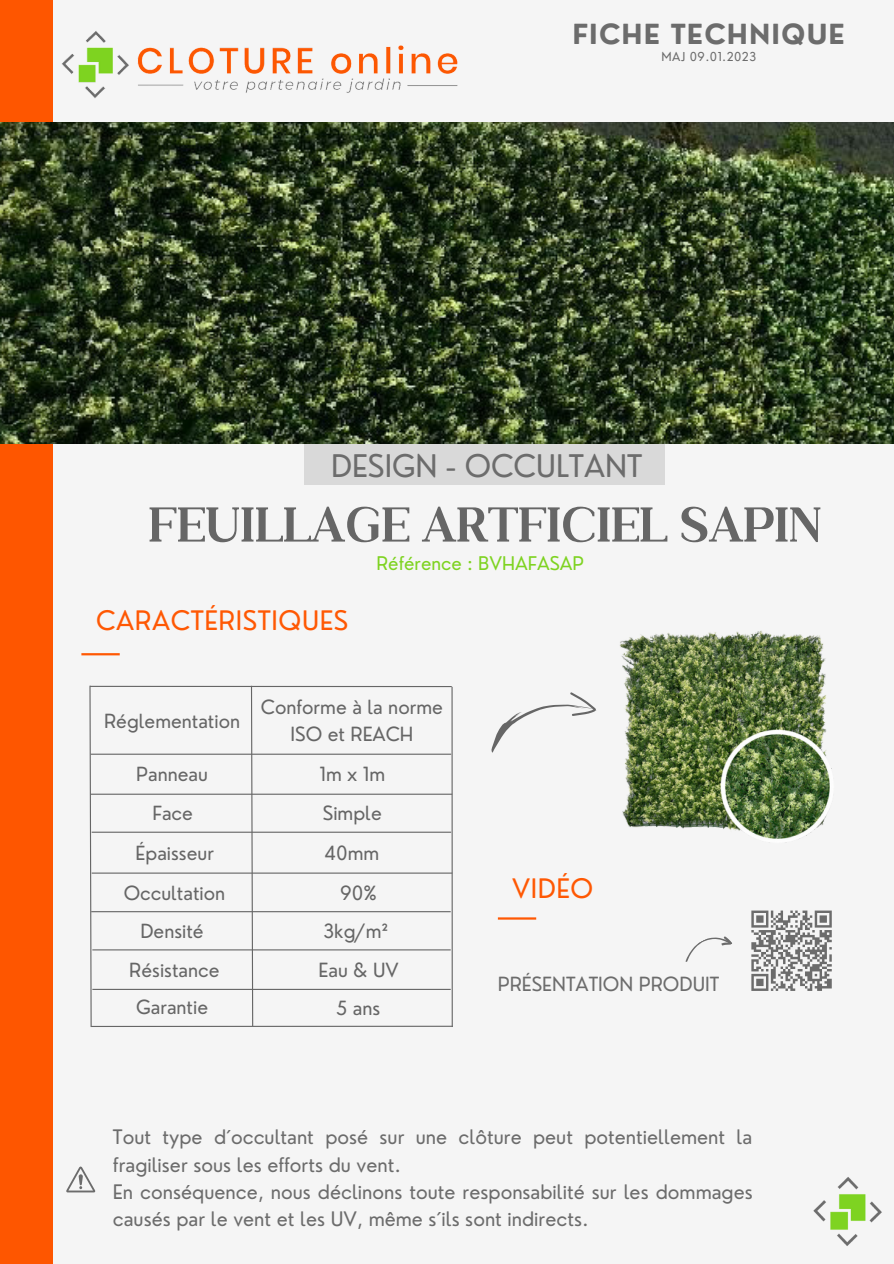
<style>
.page{position:relative;width:894px;height:1264px;background:#fff}
.page>*{position:absolute;margin:0;border:0;box-sizing:border-box;transform-origin:0 0}
.t1{font:600 58.5px "Kulachat Serif";letter-spacing:-.02em;color:#666}
.t2{font:30.45px "Nourd";color:#6c6c6c}
.t3{font:700 27px "Nourd";letter-spacing:.04em;color:#6c6c6c}
.t4{font:26.25px "Nourd";letter-spacing:.02em;color:#ff5803}
.t5{font:19.5px/27px "Nourd";color:#6c6c6c}
.t6{font:19.05px/26.2px "Nourd";color:#666;text-align:center}
.t7{font:19.05px "Nourd";color:#6c6c6c}
.t8{font:18.45px "Nourd";color:#7ed321}
.t9{font:12px "Nourd";letter-spacing:.04em;color:#6c6c6c}
</style>
<div class="page">
<div style="left:0;top:0;width:893px;height:1263px;background:#f5f5f5"></div>
<div style="left:0;top:0;width:53px;height:1263px;background:#fe5600"></div>
<img style="left:25px;top:31px;width:469px;height:92px">
<img style="left:813px;top:1177px;width:69px;height:69px">
<div style="left:304px;top:443px;width:361px;height:42px;background:#d9d9d9"></div>
<hr style="left:81px;top:653px;width:39px;height:2px;background:#ff5803">
<img style="left:0;top:123px;width:893px;height:321px">
<svg style="left:250px;top:687px;width:4px;height:338px"></svg>
<hr style="left:451px;top:686px;width:1px;height:341px;background:#666">
<svg style="left:89px;top:685px;width:3px;height:342px"></svg>
<hr style="left:91px;top:1025px;width:361px;height:2px;background:#666">
<hr style="left:92px;top:988px;width:358px;height:1px;background:#666">
<hr style="left:92px;top:831px;width:359px;height:1px;background:#666">
<hr style="left:90px;top:793px;width:362px;height:1px;background:#666">
<hr style="left:91px;top:753px;width:360px;height:1px;background:#666">
<hr style="left:90px;top:685px;width:361px;height:2px;background:#666">
<hr style="left:92px;top:949px;width:358px;height:1px;background:#666">
<svg style="left:66px;top:1166px;width:29px;height:26px"></svg>
<svg style="left:685px;top:936px;width:47px;height:26px"></svg>
<hr style="left:497px;top:917px;width:39px;height:2px;background:#ff5803">
<hr style="left:92px;top:872px;width:360px;height:1px;background:#666">
<hr style="left:91px;top:911px;width:359px;height:1px;background:#666">
<svg style="left:751px;top:910px;width:81px;height:81px"></svg>
<svg style="left:491px;top:692px;width:106px;height:61px"></svg>
<img style="left:619px;top:630px;width:213px;height:209px">
<h3 class="t3" style="left:572px;top:17px;width:274px">FICHE TECHNIQUE</h3>
<p class="t9" style="left:661px;top:49px;width:96px">MAJ 09.01.2023</p>
<h2 class="t2" style="left:331px;top:447px;width:313px">DESIGN - OCCULTANT</h2>
<h1 class="t1" style="left:148px;top:487px;width:675px">FEUILLAGE ARTFICIEL SAPIN</h1>
<p class="t8" style="left:376px;top:552px;width:209px">Référence : BVHAFASAP</p>
<h3 class="t4" style="left:96px;top:604px;width:253px">CARACTÉRISTIQUES</h3>
<p class="t6" style="left:104px;top:707px;width:137px">Réglementation</p>
<p class="t6" style="left:136px;top:761px;width:73px">Panneau</p>
<p class="t6" style="left:261px;top:694px;width:184px">Conforme à la norme<br>ISO et REACH</p>
<p class="t6" style="left:319px;top:761px;width:67px">1m x 1m</p>
<p class="t6" style="left:152px;top:800px;width:42px">Face</p>
<p class="t6" style="left:323px;top:800px;width:60px">Simple</p>
<p class="t6" style="left:136px;top:839px;width:80px">Épaisseur</p>
<p class="t6" style="left:324px;top:839px;width:56px">40mm</p>
<p class="t6" style="left:124px;top:879px;width:103px">Occultation</p>
<p class="t6" style="left:340px;top:879px;width:38px">90%</p>
<p class="t6" style="left:140px;top:917px;width:65px">Densité</p>
<p class="t6" style="left:323px;top:917px;width:66px">3kg/m²</p>
<p class="t6" style="left:129px;top:956px;width:92px">Résistance</p>
<p class="t6" style="left:318px;top:956px;width:82px">Eau &amp; UV</p>
<p class="t6" style="left:136px;top:994px;width:73px">Garantie</p>
<p class="t6" style="left:336px;top:994px;width:46px">5 ans</p>
<h3 class="t4" style="left:512px;top:871px;width:83px">VIDÉO</h3>
<p class="t7" style="left:497px;top:971px;width:223px">PRÉSENTATION PRODUIT</p>
<p class="t5" style="left:113px;top:1123px;width:641px">Tout type d´occultant posé sur une clôture peut potentiellement la fragiliser sous les efforts du vent.<br>En conséquence, nous déclinons toute responsabilité sur les dommages causés par le vent et les UV, même s´ils sont indirects.</p>
</div>
